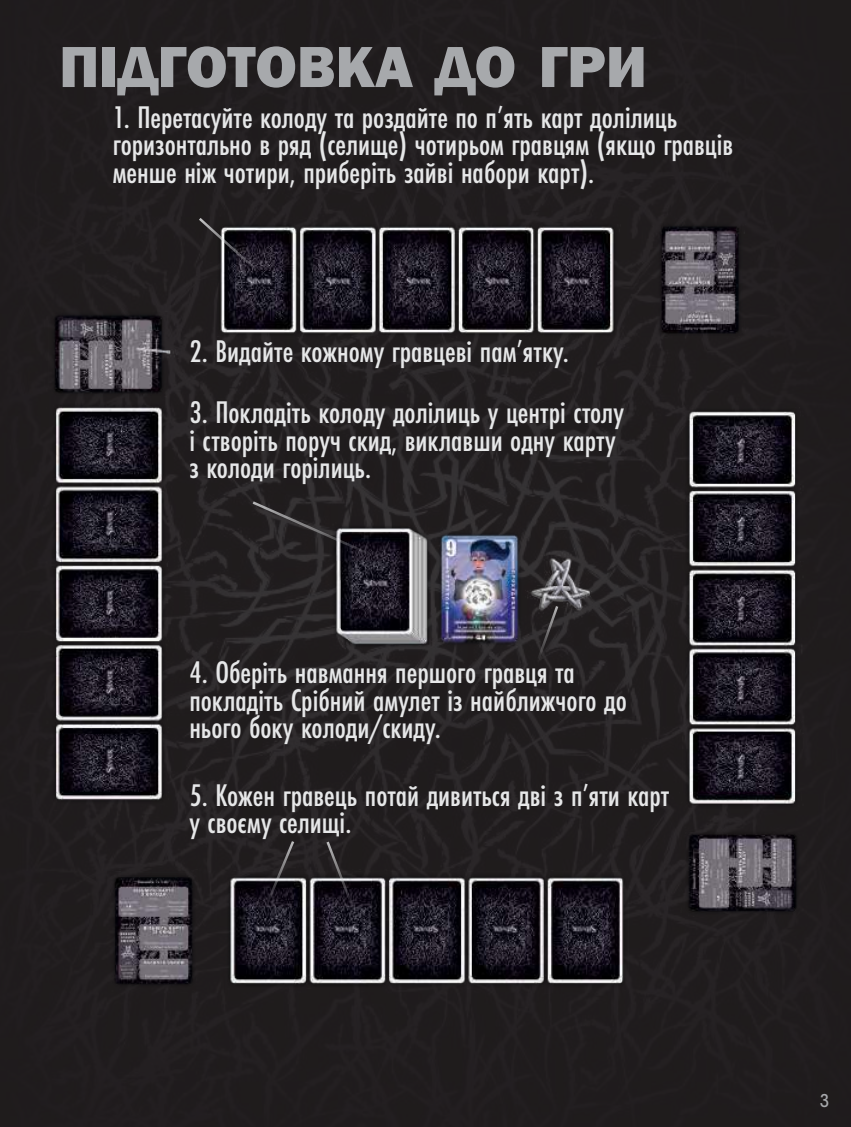
<style>
.page{position:relative;width:851px;height:1127px;background:#fff}
.page>*{position:absolute;margin:0;border:0;box-sizing:border-box;transform-origin:0 0}
.t1{font:800 60px "Franklin Gothic";color:#a7a9ac}
.t2{font:500 32.5px/27.5px "Futura PT Cond";color:#e6e7e8}
.t3{font:500 condensed 17.5px "ITC Avant Garde Std";color:#a7a9ac}
</style>
<div class="page">
<div style="left:0;top:0;width:850px;height:1127px;background:#1f1c1d"></div>
<img style="left:44px;top:100px;width:761px;height:894px">
<svg style="left:324px;top:839px;width:30px;height:67px;background:#2a272b"></svg>
<svg style="left:264px;top:838px;width:32px;height:68px;background:#2b272c"></svg>
<svg style="left:196px;top:215px;width:66px;height:60px;background:#2d2a2e"></svg>
<svg style="left:250px;top:499px;width:125px;height:59px;background:#2d2a2c"></svg>
<svg style="left:535px;top:603px;width:25px;height:58px"></svg>
<h1 class="t1" style="left:59px;top:28px;width:589px">ПІДГОТОВКА ДО ГРИ</h1>
<p class="t2" style="left:113px;top:103px;width:622px">1. Перетасуйте колоду та роздайте по п’ять карт долілиць горизонтально в ряд (селище) чотирьом гравцям (якщо гравців менше ніж чотири, приберіть зайві набори карт).</p>
<p class="t2" style="left:189px;top:337px;width:381px">2. Видайте кожному гравцеві пам’ятку.</p>
<p class="t2" style="left:189px;top:399px;width:436px">3. Покладіть колоду долілиць у центрі столу і створіть поруч скид, виклавши одну карту з колоди горілиць.</p>
<p class="t2" style="left:189px;top:659px;width:439px">4. Оберіть навмання першого гравця та покладіть Срібний амулет із найближчого до нього боку колоди/скиду.</p>
<p class="t2" style="left:189px;top:781px;width:481px">5. Кожен гравець потай дивиться дві з п’яти карт у своєму селищі.</p>
<p class="t3" style="left:819px;top:1093px;width:11px">3</p>
</div>
